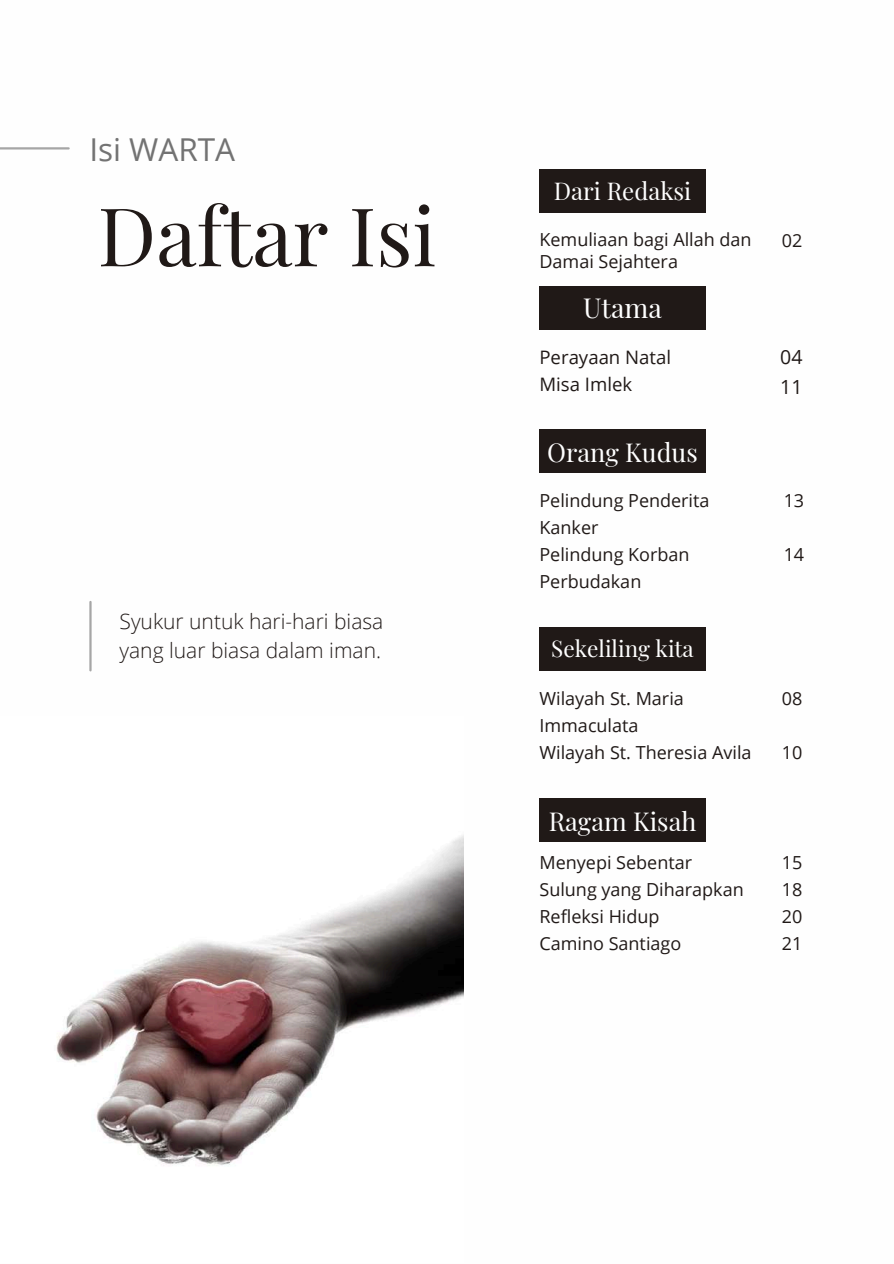
<style>
.page{position:relative;width:894px;height:1264px;background:#fff}
.page>*{position:absolute;margin:0;border:0;box-sizing:border-box;transform-origin:0 0}
.t1{font:81px "Playfair Display";color:#201917}
.t2{font:31.5px "Open Sans";color:#737373}
.t3{font:27px "Playfair Display";color:#fff}
.t4{font:25.5px "Playfair Display";color:#fff}
.t5{font:24px "Playfair Display";color:#fff}
.t6{font:22.5px "Playfair Display";color:#fff}
.t7{font:300 21px/29.2px "Open Sans";color:#201917}
.t8{font:19.5px/30.3px "Open Sans";color:#201917}
.t9{font:18.6px/27px "Open Sans";color:#201917}
.t10{font:18px/27px "Open Sans";color:#201917}
</style>
<div class="page">
<hr style="left:0;top:147px;width:69px;height:2px;background:#a6a6a6">
<hr style="left:89px;top:602px;width:3px;height:68px;background:#a6a6a6">
<div style="left:539px;top:169px;width:167px;height:44px;background:#201917"></div>
<div style="left:539px;top:286px;width:167px;height:44px;background:#201917"></div>
<div style="left:539px;top:429px;width:167px;height:44px;background:#201917"></div>
<div style="left:539px;top:627px;width:167px;height:44px;background:#201917"></div>
<img style="left:56px;top:835px;width:408px;height:331px">
<div style="left:539px;top:797px;width:167px;height:44px;background:#201917"></div>
<h2 class="t2" style="left:89px;top:127px;width:147px">Isi WARTA</h2>
<h1 class="t1" style="left:98px;top:179px;width:340px">Daftar Isi</h1>
<p class="t7" style="left:119px;top:606px;width:265px">Syukur untuk hari-hari biasa yang luar biasa dalam iman.</p>
<h3 class="t5" style="left:553px;top:174px;width:139px">Dari Redaksi</h3>
<p class="t10" style="left:539px;top:228px;width:213px;line-height:22.5px">Kemuliaan bagi Allah dan<br>Damai Sejahtera</p>
<p class="t10" style="left:781px;top:226px;width:22px">02</p>
<h3 class="t3" style="left:583px;top:288px;width:80px">Utama</h3>
<p class="t9" style="left:539px;top:343px;width:133px">Perayaan Natal<br>Misa Imlek</p>
<p class="t8" style="left:780px;top:341px;width:24px">04<br>11</p>
<h3 class="t4" style="left:547px;top:434px;width:152px">Orang Kudus</h3>
<p class="t10" style="left:539px;top:486px;width:171px">Pelindung Penderita<br>Kanker<br>Pelindung Korban<br>Perbudakan</p>
<p class="t10" style="left:783px;top:486px;width:22px">13</p>
<p class="t10" style="left:783px;top:540px;width:22px">14</p>
<p class="t6" style="left:551px;top:633px;width:144px">Sekeliling kita</p>
<p class="t10" style="left:539px;top:684px;width:213px">Wilayah St. Maria<br>Immaculata<br>Wilayah St. Theresia Avila</p>
<p class="t10" style="left:781px;top:684px;width:22px">08</p>
<p class="t10" style="left:781px;top:738px;width:22px">10</p>
<h3 class="t4" style="left:548px;top:803px;width:149px">Ragam Kisah</h3>
<p class="t10" style="left:539px;top:848px;width:206px">Menyepi Sebentar<br>Sulung yang Diharapkan<br>Refleksi Hidup<br>Camino Santiago</p>
<p class="t10" style="left:781px;top:848px;width:22px;text-align:justify">15<br>18<br>20<br>21</p>
</div>
